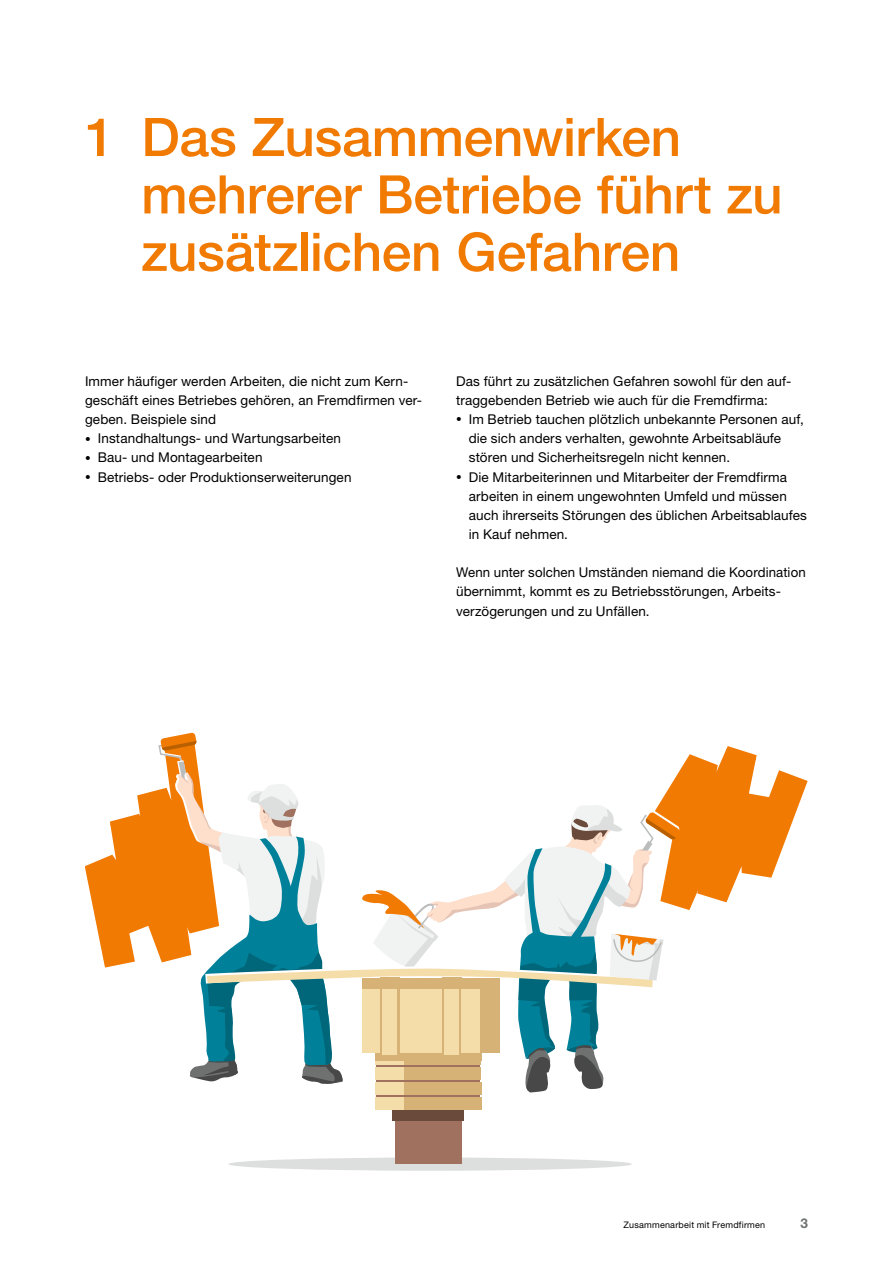
<style>
.page{position:relative;width:893px;height:1263px;background:#fff}
.page>*{position:absolute;margin:0;border:0;box-sizing:border-box;transform-origin:0 0}
.t1{font:500 53.25px/57.4px "Helvetica Neue LT Std";letter-spacing:-.005em;color:#f17a03}
.t2{font:13.5px/19.2px "Helvetica Neue LT Std";letter-spacing:.01em;color:#000}
.t3{font:700 13.5px "Helvetica Neue LT Std";color:#6f7070}
.t4{font:9px "Helvetica Neue LT Std";letter-spacing:.025em;color:#000}
.s1{font-size:11.25px}
</style>
<div class="page">
<div style="left:228px;top:1157px;width:404px;height:14px;background:#dddede;border-radius:50%"></div>
<div style="left:395px;top:1111px;width:67px;height:52px;background:#a0715e"></div>
<div style="left:392px;top:1109px;width:72px;height:12px;background:#6a4a3b"></div>
<div style="left:377px;top:1057px;width:103px;height:47px;background:linear-gradient(to right,#a0715e,#a0715e)"></div>
<div style="left:376px;top:1082px;width:105px;height:12px;background:#d6b277"></div>
<div style="left:376px;top:1097px;width:105px;height:12px;background:#d6b277"></div>
<div style="left:375px;top:1082px;width:29px;height:13px;background:#f5ddaa"></div>
<div style="left:375px;top:1097px;width:29px;height:12px;background:#f5ddaa"></div>
<svg style="left:85px;top:790px;width:180px;height:378px"></svg>
<svg style="left:595px;top:746px;width:213px;height:422px"></svg>
<svg style="left:157px;top:732px;width:523px;height:360px"></svg>
<h1 class="t1" style="left:141px;top:108px;width:643px;text-indent:-56px">1 Das Zusammenwirken mehrerer Betriebe führt zu zusätzlichen Gefahren</h1>
<p class="t2" style="left:85px;top:371px;width:338px">Immer häufiger werden Arbeiten, die nicht zum Kern&shy;geschäft eines Betriebes gehören, an Fremdfirmen ver&shy;geben. Beispiele sind</p>
<p class="t2" style="left:85px;top:429px;width:257px"><span class="s1">•</span> Instandhaltungs- und Wartungsarbeiten</p>
<p class="t2" style="left:85px;top:448px;width:179px"><span class="s1">•</span> Bau- und Montagearbeiten</p>
<p class="t2" style="left:85px;top:467px;width:268px"><span class="s1">•</span> Betriebs- oder Produktionserweiterungen</p>
<p class="t2" style="left:456px;top:371px;width:337px">Das führt zu zusätzlichen Gefahren sowohl für den auf&shy;traggebenden Betrieb wie auch für die Fremdfirma:</p>
<p class="t2" style="left:469px;top:410px;width:336px;text-indent:-13px"><span class="s1">•</span> Im Betrieb tauchen plötzlich unbekannte Personen auf, die sich anders verhalten, gewohnte Arbeitsabläufe stören und Sicherheitsregeln nicht kennen.</p>
<p class="t2" style="left:469px;top:467px;width:340px;text-indent:-13px"><span class="s1">•</span> Die Mitarbeiterinnen und Mitarbeiter der Fremdfirma arbeiten in einem ungewohnten Umfeld und müssen auch ihrerseits Störungen des üblichen Arbeitsablaufes in Kauf nehmen.</p>
<p class="t2" style="left:456px;top:563px;width:351px">Wenn unter solchen Umständen niemand die Koordination übernimmt, kommt es zu Betriebsstörungen, Arbeits&shy;verzögerungen und zu Unfällen.</p>
<p class="t4" style="left:623px;top:1219px;width:143px">Zusammenarbeit mit Fremdfirmen</p>
<p class="t3" style="left:800px;top:1215px;width:9px">3</p>
</div>
